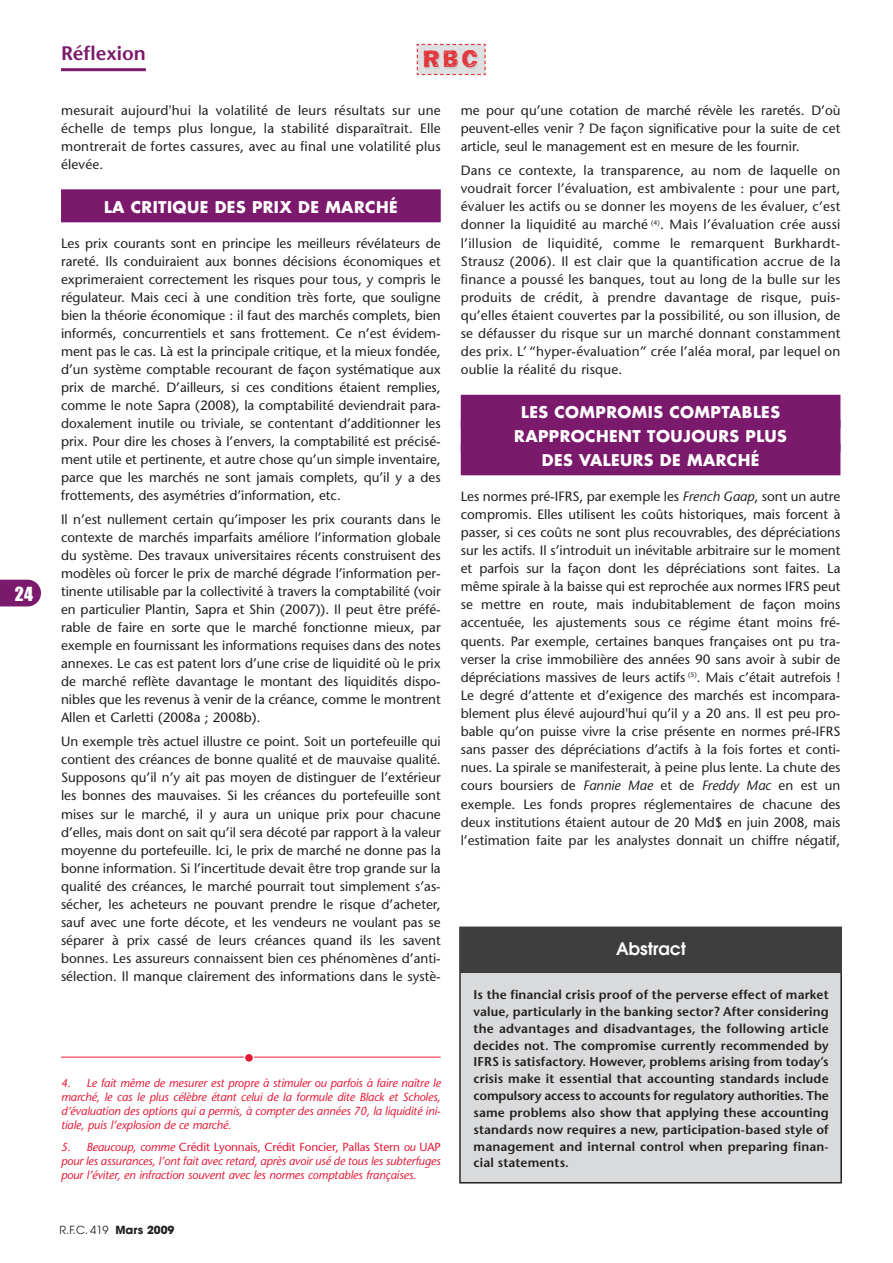
<style>
.page{position:relative;width:893px;height:1263px;background:#fff}
.page>*{position:absolute;margin:0;border:0;box-sizing:border-box;transform-origin:0 0}
.t1{font:24.75px "Frankie";color:#e1373d}
.t2{font:600 19.5px "Stone Sans";color:#7b196d}
.t3{font:18px "Impact";color:#fff}
.t4{font:600 17.25px "Avant Garde";color:#fff}
.t5{font:700 15.75px/23.7px "Futura";letter-spacing:.025em;color:#fff;text-align:center}
.t6{font:13.5px/18px "Stone Sans";color:#231f20;text-align:justify}
.t7{font:600 12.75px/16.8px "Stone Sans";letter-spacing:.01em;color:#231f20;text-align:justify}
.t8{font:italic 11.7px/14.1px "Stone Sans";letter-spacing:-.01em;color:#e51836;text-align:justify}
.t9{font:11.1px "Avant Garde";color:#231f20}
.s1{font-style:normal}
.s2{font-weight:700}
.s3{font-style:italic}
</style>
<div class="page">
<hr style="left:61px;top:68px;width:85px;height:3px;background:#7b196d">
<svg style="left:0;top:580px;width:41px;height:26px"></svg>
<div style="left:61px;top:189px;width:380px;height:33px;background:#7b196d"></div>
<div style="left:461px;top:395px;width:379px;height:33px;background:#7b196d"></div>
<div style="left:461px;top:420px;width:379px;height:31px;background:#7b196d"></div>
<div style="left:461px;top:444px;width:379px;height:31px;background:#7b196d"></div>
<div style="left:461px;top:928px;width:379px;height:254px;background:#d9dadc"></div>
<div style="left:459px;top:926px;width:383px;height:257px;border:2px solid #231f20"></div>
<div style="left:460px;top:927px;width:382px;height:46px;background:#3e3e3f"></div>
<hr style="left:61px;top:1057px;width:380px;height:1px;background:#e51836">
<svg style="left:244px;top:1054px;width:10px;height:8px"></svg>
<svg style="left:416px;top:43px;width:70px;height:33px;background:#e2d8da"></svg>
<h3 class="t3" style="left:15px;top:588px;width:20px">24</h3>
<h2 class="t2" style="left:61px;top:45px;width:86px">Réflexion</h2>
<h1 class="t1" style="left:423px;top:51px;width:57px">RBC</h1>
<p class="t6" style="left:61px;top:103px;width:381px">mesurait aujourd'hui la volatilité de leurs résultats sur une échelle de temps plus longue, la stabilité disparaîtrait. Elle montrerait de fortes cassures, avec au final une volatilité plus élevée.</p>
<p class="t5" style="left:104px;top:196px;width:295px">LA CRITIQUE DES PRIX DE MARCHÉ</p>
<p class="t6" style="left:61px;top:235px;width:381px">Les prix courants sont en principe les meilleurs révélateurs de rareté. Ils conduiraient aux bonnes décisions économiques et exprimeraient correctement les risques pour tous, y compris le régulateur. Mais ceci à une condition très forte, que souligne bien la théorie économique : il faut des marchés complets, bien informés, concurrentiels et sans frottement. Ce n’est évidem&shy;ment pas le cas. Là est la principale critique, et la mieux fondée, d’un système comptable recourant de façon systématique aux prix de marché. D’ailleurs, si ces conditions étaient remplies, comme le note Sapra (2008), la comptabilité deviendrait para&shy;doxalement inutile ou triviale, se contentant d’additionner les prix. Pour dire les choses à l’envers, la comptabilité est précisé&shy;ment utile et pertinente, et autre chose qu’un simple inventaire, parce que les marchés ne sont jamais complets, qu’il y a des frottements, des asymétries d’information, etc.</p>
<p class="t6" style="left:61px;top:512px;width:381px">Il n’est nullement certain qu’imposer les prix courants dans le contexte de marchés imparfaits améliore l’information globale du système. Des travaux universitaires récents construisent des modèles où forcer le prix de marché dégrade l’information per&shy;tinente utilisable par la collectivité à travers la comptabilité (voir en particulier Plantin, Sapra et Shin (2007)). Il peut être préfé&shy;rable de faire en sorte que le marché fonctionne mieux, par exemple en fournissant les informations requises dans des notes annexes. Le cas est patent lors d’une crise de liquidité où le prix de marché reflète davantage le montant des liquidités dispo&shy;nibles que les revenus à venir de la créance, comme le montrent Allen et Carletti (2008a ; 2008b).</p>
<p class="t6" style="left:61px;top:734px;width:381px">Un exemple très actuel illustre ce point. Soit un portefeuille qui contient des créances de bonne qualité et de mauvaise qualité.<br>Supposons qu’il n’y ait pas moyen de distinguer de l’extérieur les bonnes des mauvaises. Si les créances du portefeuille sont mises sur le marché, il y aura un unique prix pour chacune d’elles, mais dont on sait qu’il sera décoté par rapport à la valeur moyenne du portefeuille. Ici, le prix de marché ne donne pas la bonne information. Si l’incertitude devait être trop grande sur la qualité des créances, le marché pourrait tout simplement s’as&shy;sécher, les acheteurs ne pouvant prendre le risque d’acheter, sauf avec une forte décote, et les vendeurs ne voulant pas se séparer à prix cassé de leurs créances quand ils les savent bonnes. Les assureurs connaissent bien ces phénomènes d’anti&shy;sélection. Il manque clairement des informations dans le systè-</p>
<p class="t8" style="left:61px;top:1077px;width:381px">4. Le fait même de mesurer est propre à stimuler ou parfois à faire naître le marché, le cas le plus célèbre étant celui de la formule dite Black et Scholes, d’évaluation des options qui a permis, à compter des années 70, la liquidité ini&shy;tiale, puis l’explosion de ce marché.</p>
<p class="t8" style="left:61px;top:1141px;width:381px">5. Beaucoup, comme <span class="s1">Crédit Lyonnais, Crédit Foncier, Pallas Stern</span> ou <span class="s1">UAP </span>pour les assurances, l’ont fait avec retard, après avoir usé de tous les subterfuges pour l’éviter, en infraction souvent avec les normes comptables françaises.</p>
<p class="t9" style="left:60px;top:1226px;width:116px">R.F.C. 419 <span class="s2">Mars 2009</span></p>
<p class="t6" style="left:461px;top:102px;width:381px">me pour qu’une cotation de marché révèle les raretés. D’où peuvent-elles venir ? De façon significative pour la suite de cet article, seul le management est en mesure de les fournir.</p>
<p class="t6" style="left:461px;top:163px;width:381px">Dans ce contexte, la transparence, au nom de laquelle on voudrait forcer l’évaluation, est ambivalente : pour une part, évaluer les actifs ou se donner les moyens de les évaluer, c’est donner la liquidité au marché <sup>(4)</sup>. Mais l’évaluation crée aussi l’illusion de liquidité, comme le remarquent Burkhardt-Strausz (2006). Il est clair que la quantification accrue de la finance a poussé les banques, tout au long de la bulle sur les produits de crédit, à prendre davantage de risque, puis&shy;qu’elles étaient couvertes par la possibilité, ou son illusion, de se défausser du risque sur un marché donnant constamment des prix. L’ “hyper-évaluation” crée l’aléa moral, par lequel on oublie la réalité du risque.</p>
<p class="t5" style="left:514px;top:402px;width:274px">LES COMPROMIS COMPTABLES<br>RAPPROCHENT TOUJOURS PLUS<br>DES VALEURS DE MARCHÉ</p>
<p class="t6" style="left:461px;top:488px;width:381px">Les normes pré-IFRS, par exemple les <span class="s3">French Gaap</span>, sont un autre compromis. Elles utilisent les coûts historiques, mais forcent à passer, si ces coûts ne sont plus recouvrables, des dépréciations sur les actifs. Il s’introduit un inévitable arbitraire sur le moment et parfois sur la façon dont les dépréciations sont faites. La même spirale à la baisse qui est reprochée aux normes IFRS peut se mettre en route, mais indubitablement de façon moins accentuée, les ajustements sous ce régime étant moins fré&shy;quents. Par exemple, certaines banques françaises ont pu tra&shy;verser la crise immobilière des années 90 sans avoir à subir de dépréciations massives de leurs actifs <sup>(5)</sup>. Mais c’était autrefois !<br>Le degré d’attente et d’exigence des marchés est incompara&shy;blement plus élevé aujourd'hui qu’il y a 20 ans. Il est peu pro&shy;bable qu’on puisse vivre la crise présente en normes pré-IFRS sans passer des dépréciations d’actifs à la fois fortes et conti&shy;nues. La spirale se manifesterait, à peine plus lente. La chute des cours boursiers de <span class="s3">Fannie Mae</span> et de <span class="s3">Freddy Mac</span> en est un exemple. Les fonds propres réglementaires de chacune des deux institutions étaient autour de 20 Md$ en juin 2008, mais l’estimation faite par les analystes donnait un chiffre négatif,</p>
<p class="t4" style="left:616px;top:942px;width:72px">Abstract</p>
<p class="t7" style="left:474px;top:988px;width:357px">Is the financial crisis proof of the perverse effect of market value, particularly in the banking sector? After considering the advantages and disadvantages, the following article decides not. The compromise currently recommended by IFRS is satisfactory. However, problems arising from today’s crisis make it essential that accounting standards include compulsory access to accounts for regulatory authorities. The same problems also show that applying these accounting standards now requires a new, participation-based style of management and internal control when preparing finan&shy;cial statements.</p>
</div>
